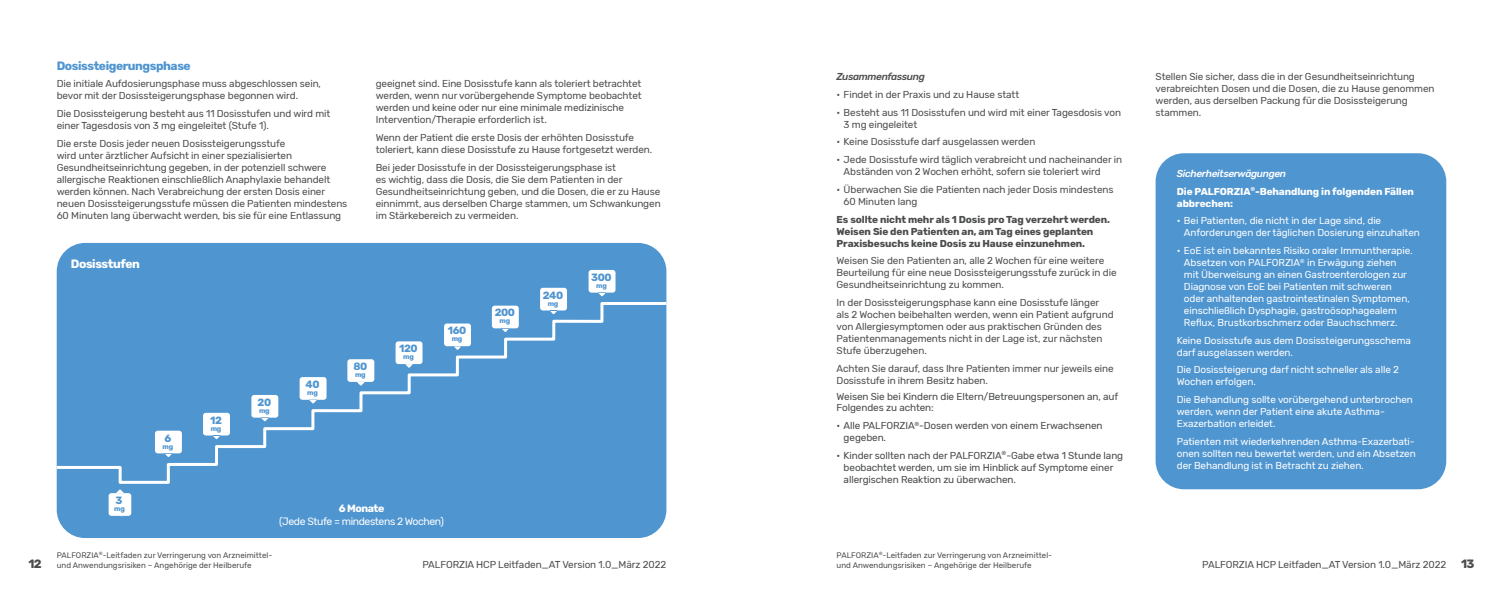
<style>
.page{position:relative;width:1503px;height:596px;background:#fff}
.page>*{position:absolute;margin:0;border:0;box-sizing:border-box;transform-origin:0 0}
.New_Heading_2{font:700 12px "Rubik";letter-spacing:-.035em;color:#4f95d0}
.New_Heading_2-2{font:700 12px "Rubik";letter-spacing:-.035em;color:#fff}
.t1{font:700 12px "Rubik";color:#4b4c4d}
.Chart_figure{font:10.5px "Rubik";letter-spacing:-.04em;color:#fff}
.Chart_figure-2{font:700 10.5px "Rubik";letter-spacing:-.04em;color:#4f95d0}
.Chart_figure-3{font:700 10.5px "Rubik";letter-spacing:-.04em;color:#fff}
.Body_8_5pt_Rubik_Reg{font:10px/12px "Rubik";letter-spacing:-.01em;color:#4b4c4d}
.Body_8_5pt_Rubik_Reg-2{font:10px/12px "Rubik";letter-spacing:-.01em;color:#fff}
.Body_8_5pt_Rubik_Reg-3{font:10px/12px "Rubik";letter-spacing:-.01em;color:#454749}
.Body_8_5pt_Rubik_Reg-4{font:700 10px/12px "Rubik";letter-spacing:-.01em;color:#4b4c4d}
.Body_8_5pt_Rubik_Reg-5{font:700 10px/12px "Rubik";letter-spacing:-.01em;color:#fff}
.New_Heading_4{font:italic 500 10px "Rubik";letter-spacing:-.035em;color:#fff}
.New_Heading_4-2{font:italic 500 10px "Rubik";letter-spacing:-.035em;color:#4b4c4d}
._12pt_Rubik_Regular{font:8px/9.6px "Rubik";color:#4b4c4d}
.Chart_ammount{font:700 7px "Rubik";letter-spacing:-.035em;color:#4f95d0}
</style>
<div class="page">
<div style="left:1155px;top:153px;width:291px;height:336px;background:#4f95d0;border-radius:28px"></div>
<div style="left:57px;top:243px;width:609px;height:294px;background:#4f95d0;border-radius:28px"></div>
<svg style="left:56px;top:300px;width:611px;height:185px"></svg>
<svg style="left:109px;top:489px;width:22px;height:26px"></svg>
<svg style="left:588px;top:270px;width:27px;height:26px"></svg>
<svg style="left:540px;top:287px;width:27px;height:27px"></svg>
<svg style="left:492px;top:305px;width:27px;height:27px"></svg>
<svg style="left:444px;top:323px;width:27px;height:27px"></svg>
<svg style="left:395px;top:341px;width:27px;height:26px"></svg>
<svg style="left:347px;top:359px;width:27px;height:26px"></svg>
<svg style="left:299px;top:377px;width:27px;height:26px"></svg>
<svg style="left:251px;top:394px;width:27px;height:27px"></svg>
<svg style="left:203px;top:412px;width:27px;height:27px"></svg>
<svg style="left:155px;top:430px;width:27px;height:27px"></svg>
<p class="New_Heading_2" style="left:57px;top:58px;width:136px">Dosissteigerungsphase</p>
<p class="Body_8_5pt_Rubik_Reg" style="left:57px;top:78px;width:266px">Die initiale Aufdosierungsphase muss abgeschlossen sein, bevor mit der Dosissteigerungsphase begonnen wird.</p>
<p class="Body_8_5pt_Rubik_Reg" style="left:57px;top:108px;width:275px">Die Dosissteigerung besteht aus 11 Dosisstufen und wird mit einer Tagesdosis von 3 mg eingeleitet (Stufe 1).</p>
<p class="Body_8_5pt_Rubik_Reg" style="left:57px;top:137px;width:292px">Die erste Dosis jeder neuen Dosissteigerungsstufe<br>wird unter ärztlicher Aufsicht in einer spezialisierten Gesundheitseinrichtung gegeben, in der potenziell schwere allergische Reaktionen einschließlich Anaphylaxie behandelt werden können. Nach Verabreichung der ersten Dosis einer neuen Dosissteigerungsstufe müssen die Patienten mindestens 60 Minuten lang überwacht werden, bis sie für eine Entlassung</p>
<p class="New_Heading_2-2" style="left:71px;top:257px;width:70px">Dosisstufen</p>
<p class="Chart_figure-2" style="left:164px;top:431px;width:8px">6</p>
<p class="Chart_ammount" style="left:163px;top:441px;width:12px">mg</p>
<p class="Chart_figure-2" style="left:210px;top:413px;width:13px">12</p>
<p class="Chart_ammount" style="left:211px;top:424px;width:12px">mg</p>
<p class="Chart_figure-2" style="left:257px;top:396px;width:15px">20</p>
<p class="Chart_ammount" style="left:259px;top:406px;width:12px">mg</p>
<p class="Chart_figure-2" style="left:305px;top:378px;width:15px">40</p>
<p class="Chart_ammount" style="left:307px;top:388px;width:12px">mg</p>
<p class="Chart_figure-2" style="left:353px;top:360px;width:15px">80</p>
<p class="Chart_ammount" style="left:355px;top:370px;width:12px">mg</p>
<p class="New_Heading_4-2" style="left:836px;top:71px;width:90px">Zusammenfassung</p>
<p class="Body_8_5pt_Rubik_Reg" style="left:836px;top:89px;width:184px">• Findet in der Praxis und zu Hause statt</p>
<p class="Body_8_5pt_Rubik_Reg" style="left:843px;top:106px;width:279px;text-indent:-7px">• Besteht aus 11 Dosisstufen und wird mit einer Tagesdosis von<br>3 mg eingeleitet</p>
<p class="Body_8_5pt_Rubik_Reg" style="left:836px;top:136px;width:200px">• Keine Dosisstufe darf ausgelassen werden</p>
<p class="Body_8_5pt_Rubik_Reg" style="left:843px;top:154px;width:280px;text-indent:-7px">• Jede Dosisstufe wird täglich verabreicht und nacheinander in<br>Abständen von 2 Wochen erhöht, sofern sie toleriert wird</p>
<p class="Body_8_5pt_Rubik_Reg" style="left:843px;top:183px;width:271px;text-indent:-7px">• Überwachen Sie die Patienten nach jeder Dosis mindestens<br>60 Minuten lang</p>
<p class="Body_8_5pt_Rubik_Reg-4" style="left:836px;top:213px;width:275px">Es sollte nicht mehr als 1 Dosis pro Tag verzehrt werden.<br>Weisen Sie den Patienten an, am Tag eines geplanten<br>Praxisbesuchs keine Dosis zu Hause einzunehmen.</p>
<p class="Body_8_5pt_Rubik_Reg" style="left:836px;top:255px;width:281px">Weisen Sie den Patienten an, alle 2 Wochen für eine weitere<br>Beurteilung für eine neue Dosissteigerungsstufe zurück in die<br>Gesundheitseinrichtung zu kommen.</p>
<p class="Body_8_5pt_Rubik_Reg" style="left:836px;top:296px;width:278px">In der Dosissteigerungsphase kann eine Dosisstufe länger als 2 Wochen beibehalten werden, wenn ein Patient aufgrund von Allergiesymptomen oder aus praktischen Gründen des Patientenmanagements nicht in der Lage ist, zur nächsten Stufe überzugehen.</p>
<p class="Body_8_5pt_Rubik_Reg" style="left:836px;top:362px;width:279px">Achten Sie darauf, dass Ihre Patienten immer nur jeweils eine<br>Dosisstufe in ihrem Besitz haben.</p>
<p class="Body_8_5pt_Rubik_Reg-3" style="left:836px;top:391px;width:283px;line-height:11px">Weisen Sie bei Kindern die Eltern/Betreuungspersonen an, auf<br>Folgendes zu achten:</p>
<p class="Body_8_5pt_Rubik_Reg-3" style="left:843px;top:419px;width:260px;text-indent:-7px">• Alle PALFORZIA<sup>®</sup>-Dosen werden von einem Erwachsenen gegeben.</p>
<p class="Body_8_5pt_Rubik_Reg-3" style="left:843px;top:449px;width:281px;text-indent:-7px">• Kinder sollten nach der PALFORZIA<sup>®</sup>-Gabe etwa 1 Stunde lang beobachtet werden, um sie im Hinblick auf Symptome einer allergischen Reaktion zu überwachen.</p>
<p class="Body_8_5pt_Rubik_Reg" style="left:1155px;top:71px;width:280px">Stellen Sie sicher, dass die in der Gesundheitseinrichtung verabreichten Dosen und die Dosen, die zu Hause genommen werden, aus derselben Packung für die Dosissteigerung stammen.</p>
<p class="Body_8_5pt_Rubik_Reg" style="left:376px;top:78px;width:267px">geeignet sind. Eine Dosisstufe kann als toleriert betrachtet werden, wenn nur vorübergehende Symptome beobachtet werden und keine oder nur eine minimale medizinische Intervention/Therapie erforderlich ist.</p>
<p class="Body_8_5pt_Rubik_Reg" style="left:376px;top:132px;width:278px">Wenn der Patient die erste Dosis der erhöhten Dosisstufe toleriert, kann diese Dosisstufe zu Hause fortgesetzt werden.</p>
<p class="Body_8_5pt_Rubik_Reg" style="left:376px;top:161px;width:286px">Bei jeder Dosisstufe in der Dosissteigerungsphase ist<br>es wichtig, dass die Dosis, die Sie dem Patienten in der Gesundheitseinrichtung geben, und die Dosen, die er zu Hause einnimmt, aus derselben Charge stammen, um Schwankungen im Stärkebereich zu vermeiden.</p>
<p class="New_Heading_4" style="left:1176px;top:167px;width:111px">Sicherheitserwägungen</p>
<p class="Body_8_5pt_Rubik_Reg-5" style="left:1176px;top:185px;width:239px">Die PALFORZIA<sup>®</sup>-Behandlung in folgenden Fällen abbrechen:</p>
<p class="Body_8_5pt_Rubik_Reg-2" style="left:1183px;top:215px;width:237px;text-indent:-7px">• Bei Patienten, die nicht in der Lage sind, die<br>Anforderungen der täglichen Dosierung einzuhalten</p>
<p class="Body_8_5pt_Rubik_Reg-2" style="left:1183px;top:244px;width:230px;text-indent:-7px">• EoE ist ein bekanntes Risiko oraler Immuntherapie.<br>Absetzen von PALFORZIA<sup>®</sup> in Erwägung ziehen mit Überweisung an einen Gastroenterologen zur Diagnose von EoE bei Patienten mit schweren oder anhaltenden gastrointestinalen Symptomen, einschließlich Dysphagie, gastroösophagealem Reflux, Brustkorbschmerz oder Bauchschmerz.</p>
<p class="Body_8_5pt_Rubik_Reg-2" style="left:1176px;top:334px;width:236px">Keine Dosisstufe aus dem Dosissteigerungsschema darf ausgelassen werden.</p>
<p class="Body_8_5pt_Rubik_Reg-2" style="left:1176px;top:364px;width:224px">Die Dosissteigerung darf nicht schneller als alle 2<br>Wochen erfolgen.</p>
<p class="Body_8_5pt_Rubik_Reg-2" style="left:1176px;top:393px;width:237px">Die Behandlung sollte vorübergehend unterbrochen werden, wenn der Patient eine akute Asthma-<br>Exazerbation erleidet.</p>
<p class="Body_8_5pt_Rubik_Reg-2" style="left:1176px;top:435px;width:240px;text-align:justify">Patienten mit wiederkehrenden Asthma-Exazerbati&shy;onen sollten neu bewertet werden, und ein Absetzen der Behandlung ist in Betracht zu ziehen.</p>
<p class="Chart_figure-2" style="left:591px;top:271px;width:22px">300</p>
<p class="Chart_ammount" style="left:596px;top:281px;width:12px">mg</p>
<p class="Chart_figure-2" style="left:543px;top:288px;width:22px">240</p>
<p class="Chart_ammount" style="left:548px;top:299px;width:12px">mg</p>
<p class="Chart_figure-2" style="left:494px;top:306px;width:22px">200</p>
<p class="Chart_ammount" style="left:499px;top:317px;width:12px">mg</p>
<p class="Chart_figure-2" style="left:448px;top:324px;width:20px">160</p>
<p class="Chart_ammount" style="left:452px;top:334px;width:12px">mg</p>
<p class="Chart_figure-2" style="left:399px;top:342px;width:20px">120</p>
<p class="Chart_ammount" style="left:403px;top:352px;width:12px">mg</p>
<p class="Chart_figure-2" style="left:116px;top:494px;width:8px">3</p>
<p class="Chart_ammount" style="left:114px;top:504px;width:12px">mg</p>
<p class="Chart_figure-3" style="left:339px;top:502px;width:47px">6 Monate</p>
<p class="Chart_figure" style="left:279px;top:515px;width:166px">(Jede Stufe = mindestens 2 Wochen)</p>
<p class="_12pt_Rubik_Regular" style="left:57px;top:550px;width:217px">PALFORZIA<sup>®</sup>-Leitfaden zur Verringerung von Arzneimittel&shy;und Anwendungsrisiken – Angehörige der Heilberufe</p>
<p class="_12pt_Rubik_Regular" style="left:836px;top:550px;width:217px">PALFORZIA<sup>®</sup>-Leitfaden zur Verringerung von Arzneimittel-</p>
<p class="t1" style="left:28px;top:556px;width:15px">12</p>
<p class="Body_8_5pt_Rubik_Reg" style="left:422px;top:558px;width:245px">PALFORZIA HCP Leitfaden_AT Version 1.0_März 2022</p>
<p class="_12pt_Rubik_Regular" style="left:836px;top:560px;width:196px">und Anwendungsrisiken – Angehörige der Heilberufe</p>
<p class="Body_8_5pt_Rubik_Reg" style="left:1202px;top:558px;width:245px">PALFORZIA HCP Leitfaden_AT Version 1.0_März 2022</p>
<p class="t1" style="left:1460px;top:556px;width:15px">13</p>
</div>
